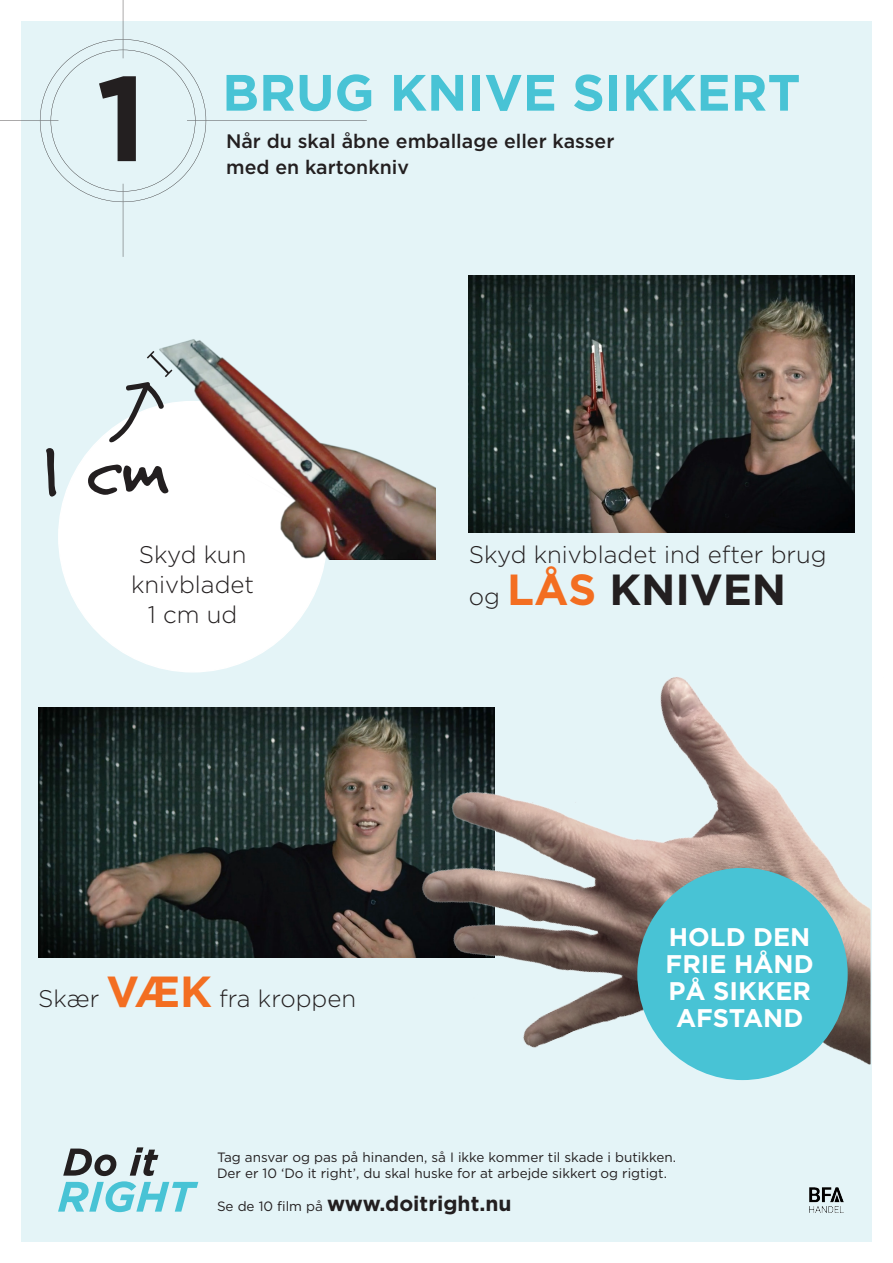
<style>
.page{position:relative;width:893px;height:1263px;background:#fff}
.page>*{position:absolute;margin:0;border:0;box-sizing:border-box;transform-origin:0 0}
.t1{font:700 120.3px "Gotham HTF";color:#231f20}
.t2{font:700 51px "Gotham HTF";color:#48c3d5}
.t3{font:700 43.5px "Gotham HTF";color:#231f20}
.t4{font:700 25.5px "Gotham HTF";color:#fff}
.t5{font:300 24px "Gotham HTF";color:#231f20}
.t6{font:700 21px "Gotham HTF";color:#231f20}
.t7{font:500 19.5px/25.5px "Gotham HTF";color:#231f20}
.t8{font:13.5px/16.2px "Gotham HTF";color:#231f20}
.s1{font-weight:300;font-size:24px}
.s2{color:#f36e21}
.s3{font-weight:700;font-size:43.5px;color:#f36e21}
.s4{font-weight:400;font-size:13.5px}
</style>
<div class="page">
<div style="left:21px;top:21px;width:851px;height:1221px;background:#e4f4f7"></div>
<div style="left:59px;top:402px;width:268px;height:270px;background:#fff;border-radius:50%"></div>
<img style="left:159px;top:339px;width:277px;height:220px">
<svg style="left:58px;top:1147px;width:140px;height:65px"></svg>
<img style="left:469px;top:275px;width:385px;height:258px">
<img style="left:38px;top:708px;width:313px;height:250px">
<svg style="left:46px;top:448px;width:10px;height:49px"></svg>
<svg style="left:88px;top:465px;width:80px;height:30px"></svg>
<svg style="left:0;top:0;width:367px;height:257px"></svg>
<svg style="left:107px;top:349px;width:67px;height:95px"></svg>
<img style="left:351px;top:553px;width:520px;height:528px">
<div style="left:637px;top:868px;width:211px;height:212px;background:#48c3d5;border-radius:50%"></div>
<img style="left:809px;top:1187px;width:35px;height:26px">
<p class="t1" style="left:96px;top:49px;width:52px">1</p>
<p class="t2" style="left:222px;top:63px;width:580px">BRUG KNIVE SIKKERT</p>
<p class="t7" style="left:226px;top:128px;width:390px">Når du skal åbne emballage eller kasser med en kartonkniv</p>
<p class="t5" style="left:139px;top:541px;width:109px">Skyd kun</p>
<p class="t5" style="left:131px;top:571px;width:125px">knivbladet</p>
<p class="t5" style="left:148px;top:601px;width:91px">1 cm ud</p>
<p class="t5" style="left:469px;top:541px;width:359px">Skyd knivbladet ind efter brug</p>
<p class="t3" style="left:469px;top:564px;width:319px"><span class="s1">og</span> <span class="s2">LÅS</span> KNIVEN</p>
<p class="t5" style="left:38px;top:986px;width:319px">Skær <span class="s3">VÆK</span> fra kroppen</p>
<p class="t4" style="left:669px;top:923px;width:143px">HOLD DEN</p>
<p class="t4" style="left:666px;top:950px;width:150px">FRIE HÅND</p>
<p class="t4" style="left:668px;top:977px;width:144px">PÅ SIKKER</p>
<p class="t4" style="left:676px;top:1004px;width:129px">AFSTAND</p>
<p class="t8" style="left:217px;top:1149px;width:461px">Tag ansvar og pas på hinanden, så I ikke kommer til skade i butikken.<br>Der er 10 ‘Do it right’, du skal huske for at arbejde sikkert og rigtigt.</p>
<p class="t6" style="left:217px;top:1191px;width:296px"><span class="s4">Se de 10 film på</span> www.doitright.nu</p>
</div>
